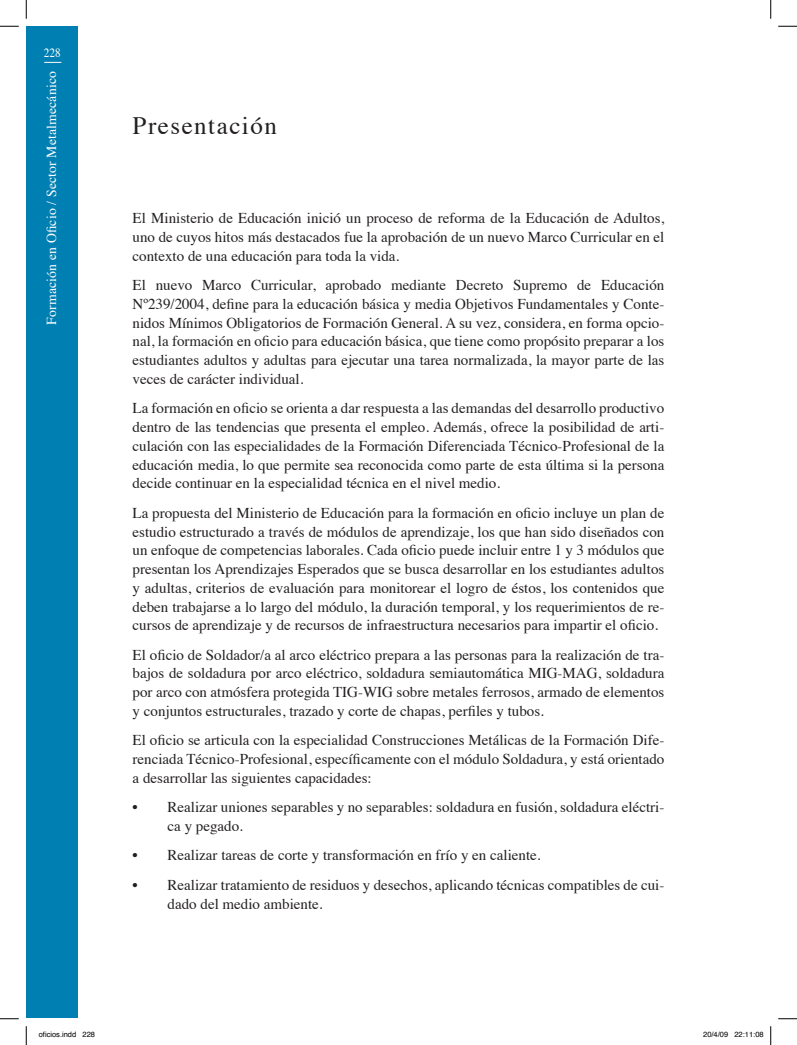
<style>
.page{position:relative;width:797px;height:1045px;background:#fff}
.page>*{position:absolute;margin:0;border:0;box-sizing:border-box;transform-origin:0 0}
.titulo{font:25px "Times";letter-spacing:.06em;color:#231f20}
.texto{font:15px/18.8px "Times";color:#231f20;text-align:justify}
.body{font:15px/18.8px "Times";color:#231f20}
.t1{font:13.75px "Times";letter-spacing:.01em;color:#fff}
.t2{font:12.5px "Times";color:#fff;scale:.9 1}
.t3{font:7.5px "Helvetica";color:#000}
</style>
<div class="page">
<div style="left:26px;top:26px;width:52px;height:991px;background:#007fb2"></div>
<svg style="left:44px;top:62px;width:17px;height:1px"></svg>
<svg style="left:0;top:25px;width:19px;height:2px"></svg>
<svg style="left:778px;top:25px;width:19px;height:2px"></svg>
<svg style="left:0;top:1018px;width:19px;height:1px"></svg>
<svg style="left:778px;top:1018px;width:19px;height:1px"></svg>
<svg style="left:25px;top:0;width:2px;height:19px"></svg>
<svg style="left:25px;top:1026px;width:2px;height:19px"></svg>
<svg style="left:770px;top:0;width:1px;height:19px"></svg>
<svg style="left:770px;top:1026px;width:1px;height:19px"></svg>
<p class="t2" style="left:44px;top:41px;width:20px">228</p>
<p class="t1" style="left:39px;top:325px;width:255px;rotate:-90deg">Formación en Oficio / Sector Metalmecánico</p>
<p class="titulo" style="left:133px;top:102px;width:146px">Presentación</p>
<p class="texto" style="left:133px;top:208px;width:533px">El Ministerio de Educación inició un proceso de reforma de la Educación de Adultos, uno de cuyos hitos más destacados fue la aprobación de un nuevo Marco Curricular en el contexto de una educación para toda la vida.</p>
<p class="texto" style="left:133px;top:274px;width:533px">El nuevo Marco Curricular, aprobado mediante Decreto Supremo de Educación Nº239/2004, define para la educación básica y media Objetivos Fundamentales y Conte&shy;nidos Mínimos Obligatorios de Formación General. A su vez, considera, en forma opcio&shy;nal, la formación en oficio para educación básica, que tiene como propósito preparar a los estudiantes adultos y adultas para ejecutar una tarea normalizada, la mayor parte de las veces de carácter individual.</p>
<p class="texto" style="left:133px;top:398px;width:533px">La formación en oficio se orienta a dar respuesta a las demandas del desarrollo productivo dentro de las tendencias que presenta el empleo. Además, ofrece la posibilidad de arti&shy;culación con las especialidades de la Formación Diferenciada Técnico-Profesional de la educación media, lo que permite sea reconocida como parte de esta última si la persona decide continuar en la especialidad técnica en el nivel medio.</p>
<p class="texto" style="left:133px;top:502px;width:533px">La propuesta del Ministerio de Educación para la formación en oficio incluye un plan de estudio estructurado a través de módulos de aprendizaje, los que han sido diseñados con un enfoque de competencias laborales. Cada oficio puede incluir entre 1 y 3 módulos que presentan los Aprendizajes Esperados que se busca desarrollar en los estudiantes adultos y adultas, criterios de evaluación para monitorear el logro de éstos, los contenidos que deben trabajarse a lo largo del módulo, la duración temporal, y los requerimientos de re&shy;cursos de aprendizaje y de recursos de infraestructura necesarios para impartir el oficio.</p>
<p class="texto" style="left:133px;top:644px;width:533px">El oficio de Soldador/a al arco eléctrico prepara a las personas para la realización de tra&shy;bajos de soldadura por arco eléctrico, soldadura semiautomática MIG-MAG, soldadura por arco con atmósfera protegida TIG-WIG sobre metales ferrosos, armado de elementos y conjuntos estructurales, trazado y corte de chapas, perfiles y tubos.</p>
<p class="texto" style="left:133px;top:729px;width:533px">El oficio se articula con la especialidad Construcciones Metálicas de la Formación Dife&shy;renciada Técnico-Profesional, específicamente con el módulo Soldadura, y está orientado a desarrollar las siguientes capacidades:</p>
<p class="body" style="left:168px;top:796px;width:498px;text-indent:-35px">• Realizar uniones separables y no separables: soldadura en fusión, soldadura eléctri&shy;ca y pegado.</p>
<p class="body" style="left:133px;top:844px;width:409px">• Realizar tareas de corte y transformación en frío y en caliente.</p>
<p class="body" style="left:168px;top:874px;width:498px;text-indent:-35px">• Realizar tratamiento de residuos y desechos, aplicando técnicas compatibles de cui&shy;dado del medio ambiente.</p>
<p class="t3" style="left:39px;top:1029px;width:58px">oficios.indd 228</p>
<p class="t3" style="left:703px;top:1029px;width:62px">20/4/09 22:11:08</p>
</div>
